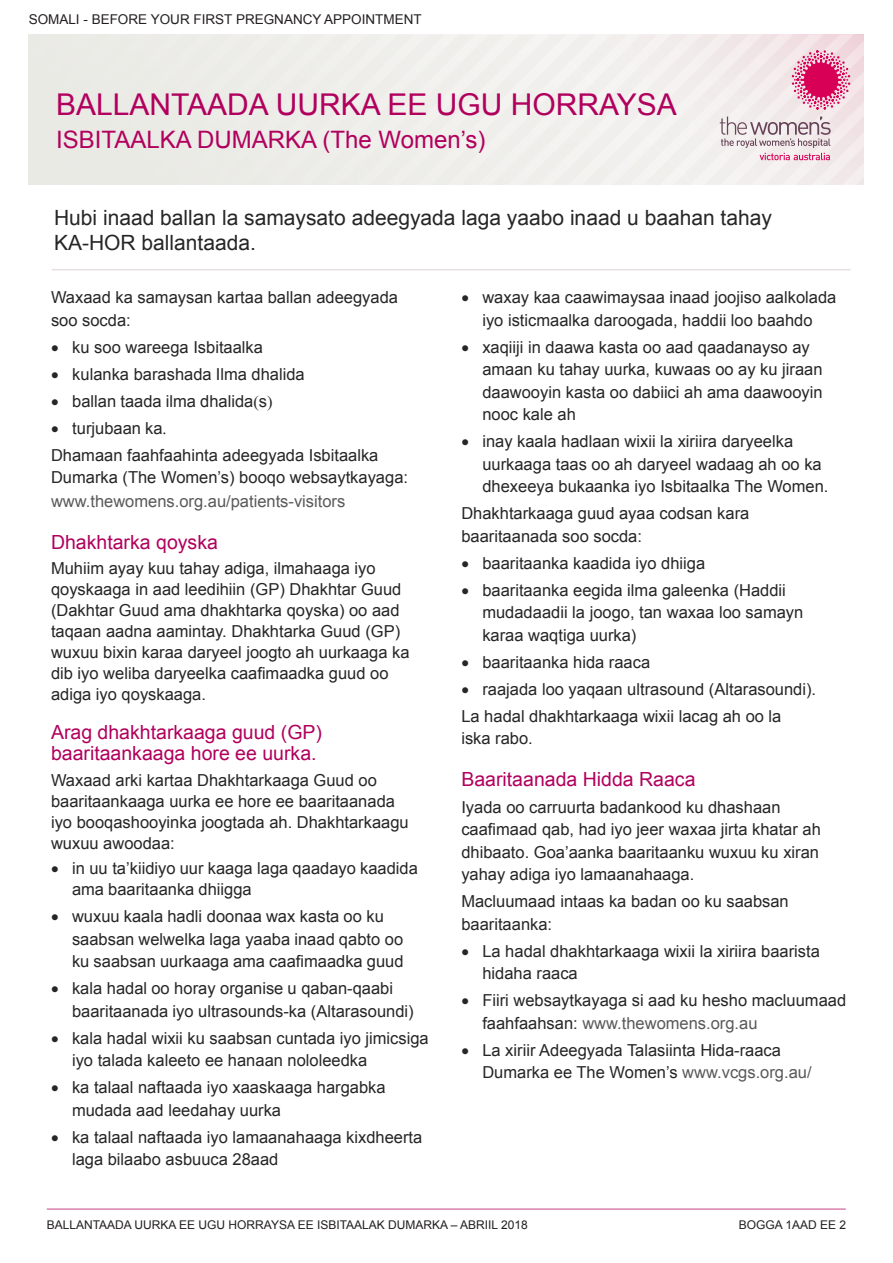
<style>
.page{position:relative;width:893px;height:1263px;background:#fff}
.page>*{position:absolute;margin:0;border:0;box-sizing:border-box;transform-origin:0 0}
.t1{font:30px "Arial";color:#b1005d}
.t2{font:24px "Arial";color:#b1005d}
.t3{font:21px/25.5px "Arial";color:#262626}
.t4{font:19.5px/21px "Arial";color:#b1005d}
.t5{font:16.5px/22.5px "Arial";color:#262626}
.t6{font:16.5px "Arial";color:#595959}
.t7{font:13.5px "Arial";color:#231f20}
.t8{font:12px "Arial";color:#231f20}
.s1{color:#595959}
</style>
<div class="page">
<hr style="left:47px;top:1208px;width:799px;height:2px;background:#b1005d">
<svg style="left:720px;top:117px;width:111px;height:43px"></svg>
<svg style="left:792px;top:50px;width:58px;height:60px;background:#e67ba4"></svg>
<hr style="left:52px;top:269px;width:799px;height:1px;background:#d1bcc3">
<p class="t7" style="left:29px;top:10px;width:395px">SOMALI - BEFORE YOUR FIRST PREGNANCY APPOINTMENT</p>
<p class="t1" style="left:56px;top:85px;width:622px">BALLANTAADA UURKA EE UGU HORRAYSA</p>
<p class="t2" style="left:56px;top:124px;width:431px">ISBITAALKA DUMARKA (The Women’s)</p>
<p class="t3" style="left:54px;top:205px;width:719px">Hubi inaad ballan la samaysato adeegyada laga yaabo inaad u baahan tahay<br>KA-HOR ballantaada.</p>
<p class="t5" style="left:51px;top:286px;width:348px">Waxaad ka samaysan kartaa ballan adeegyada soo socda:</p>
<p class="t5" style="left:51px;top:336px;width:214px">• ku soo wareega Isbitaalka</p>
<p class="t5" style="left:51px;top:363px;width:255px">• kulanka barashada Ilma dhalida</p>
<p class="t5" style="left:51px;top:390px;width:218px">• ballan taada ilma dhalida s</p>
<p class="t5" style="left:51px;top:417px;width:113px">• turjubaan ka</p>
<p class="t5" style="left:51px;top:444px;width:359px">Dhamaan faahfaahinta adeegyada Isbitaalka<br>Dumarka (The Women’s) booqo websaytkayaga:</p>
<p class="t6" style="left:51px;top:491px;width:296px">www.thewomens.org.au/patients-visitors</p>
<p class="t4" style="left:51px;top:532px;width:168px">Dhakhtarka qoyska</p>
<p class="t5" style="left:51px;top:558px;width:360px;line-height:21px">Muhiim ayay kuu tahay adiga, ilmahaaga iyo qoyskaaga in aad leedihiin (GP) Dhakhtar Guud (Dakhtar Guud ama dhakhtarka qoyska) oo aad taqaan aadna aamintay. Dhakhtarka Guud (GP) wuxuu bixin karaa daryeel joogto ah uurkaaga ka dib iyo weliba daryeelka caafimaadka guud oo adiga iyo qoyskaaga.</p>
<p class="t4" style="left:51px;top:722px;width:272px">Arag dhakhtarkaaga guud (GP) baaritaankaaga hore ee uurka.</p>
<p class="t5" style="left:51px;top:770px;width:359px;line-height:21px">Waxaad arki kartaa Dhakhtarkaaga Guud oo baaritaankaaga uurka ee hore ee baaritaanada iyo booqashooyinka joogtada ah. Dhakhtarkaagu wuxuu awoodaa:</p>
<p class="t5" style="left:72px;top:858px;width:347px;line-height:21px;text-indent:-21px">• in uu ta’kiidiyo uur kaaga laga qaadayo kaadida ama baaritaanka dhiigga</p>
<p class="t5" style="left:72px;top:905px;width:333px;text-indent:-21px">• wuxuu kaala hadli doonaa wax kasta oo ku saabsan welwelka laga yaaba inaad qabto oo ku saabsan uurkaaga ama caafimaadka guud</p>
<p class="t5" style="left:72px;top:977px;width:343px;text-indent:-21px">• kala hadal oo horay organise u qaban-qaabi baaritaanada iyo ultrasounds-ka (Altarasoundi)</p>
<p class="t5" style="left:72px;top:1027px;width:358px;text-indent:-21px">• kala hadal wixii ku saabsan cuntada iyo jimicsiga iyo talada kaleeto ee hanaan nololeedka</p>
<p class="t5" style="left:72px;top:1076px;width:315px;text-indent:-21px">• ka talaal naftaada iyo xaaskaaga hargabka mudada aad leedahay uurka</p>
<p class="t5" style="left:72px;top:1126px;width:352px;text-indent:-21px">• ka talaal naftaada iyo lamaanahaaga kixdheerta laga bilaabo asbuuca 28aad</p>
<p class="t5" style="left:461px;top:286px;width:376px;text-align:center">• waxay kaa caawimaysaa inaad joojiso aalkolada iyo isticmaalka daroogada, haddii loo baahdo</p>
<p class="t5" style="left:482px;top:336px;width:342px;text-indent:-21px">• xaqiiji in daawa kasta oo aad qaadanayso ay amaan ku tahay uurka, kuwaas oo ay ku jiraan daawooyin kasta oo dabiici ah ama daawooyin nooc kale ah</p>
<p class="t5" style="left:482px;top:430px;width:348px;text-indent:-21px">• inay kaala hadlaan wixii la xiriira daryeelka uurkaaga taas oo ah daryeel wadaag ah oo ka dhexeeya bukaanka iyo Isbitaalka The Women.</p>
<p class="t5" style="left:461px;top:502px;width:289px">Dhakhtarkaaga guud ayaa codsan kara baaritaanada soo socda:</p>
<p class="t5" style="left:461px;top:552px;width:245px">• baaritaanka kaadida iyo dhiiga</p>
<p class="t5" style="left:482px;top:579px;width:322px;text-indent:-21px">• baaritaanka eegida ilma galeenka (Haddii mudadaadii la joogo, tan waxaa loo samayn karaa waqtiga uurka)</p>
<p class="t5" style="left:461px;top:651px;width:190px">• baaritaanka hida raaca</p>
<p class="t5" style="left:461px;top:678px;width:356px">• raajada loo yaqaan ultrasound (Altarasoundi).</p>
<p class="t5" style="left:461px;top:705px;width:322px">La hadal dhakhtarkaaga wixii lacag ah oo la iska rabo.</p>
<p class="t4" style="left:461px;top:769px;width:236px">Baaritaanada Hidda Raaca</p>
<p class="t5" style="left:461px;top:796px;width:361px">Iyada oo carruurta badankood ku dhashaan caafimaad qab, had iyo jeer waxaa jirta khatar ah dhibaato. Goa’aanka baaritaanku wuxuu ku xiran yahay adiga iyo lamaanahaaga.</p>
<p class="t5" style="left:461px;top:890px;width:329px">Macluumaad intaas ka badan oo ku saabsan baaritaanka:</p>
<p class="t5" style="left:482px;top:940px;width:339px;text-indent:-21px">• La hadal dhakhtarkaaga wixii la xiriira baarista hidaha raaca</p>
<p class="t5" style="left:482px;top:989px;width:365px;text-indent:-21px">• Fiiri websaytkayaga si aad ku hesho macluumaad faahfaahsan: <span class="s1">www.thewomens.org.au</span></p>
<p class="t5" style="left:482px;top:1039px;width:331px;text-indent:-21px">• La xiriir Adeegyada Talasiinta Hida-raaca<br>Dumarka ee The Women’s <span class="s1">www.vcgs.org.au/</span></p>
<p class="t8" style="left:47px;top:1217px;width:483px">BALLANTAADA UURKA EE UGU HORRAYSA EE ISBITAALAK DUMARKA – ABRIIL 2018</p>
<p class="t8" style="left:739px;top:1217px;width:109px">BOGGA 1AAD EE 2</p>
</div>
